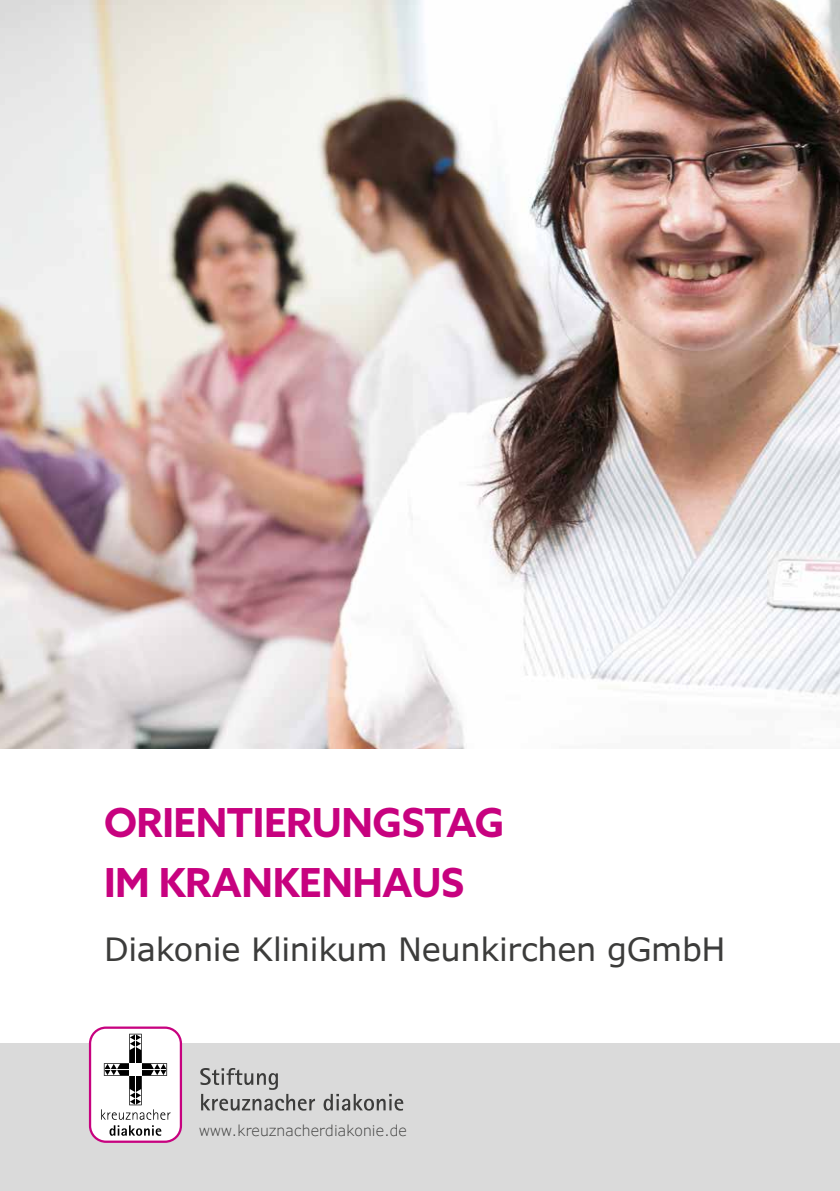
<style>
.page{position:relative;width:840px;height:1191px;background:#fff}
.page>*{position:absolute;margin:0;border:0;box-sizing:border-box;transform-origin:0 0}
.t1{font:700 40px/60px "Azo Sans";letter-spacing:-.01em;color:#c7027f}
.t2{font:32px "Verdana Pro";letter-spacing:-.01em;color:#3c3c3b}
.t3{font:300 15px "Verdana Pro";letter-spacing:.01em;color:#3c3c3b}
</style>
<div class="page">
<img style="left:0;top:0;width:839px;height:748px">
<div style="left:0;top:1043px;width:839px;height:148px;background:#dadada"></div>
<svg style="left:89px;top:1026px;width:93px;height:116px;background:#dccdd7"></svg>
<svg style="left:200px;top:1068px;width:203px;height:42px"></svg>
<p class="t1" style="left:104px;top:791px;width:401px">ORIENTIERUNGSTAG<br>IM KRANKENHAUS</p>
<p class="t2" style="left:104px;top:928px;width:622px">Diakonie Klinikum Neunkirchen gGmbH</p>
<p class="t3" style="left:199px;top:1120px;width:209px">www.kreuznacherdiakonie.de</p>
</div>
